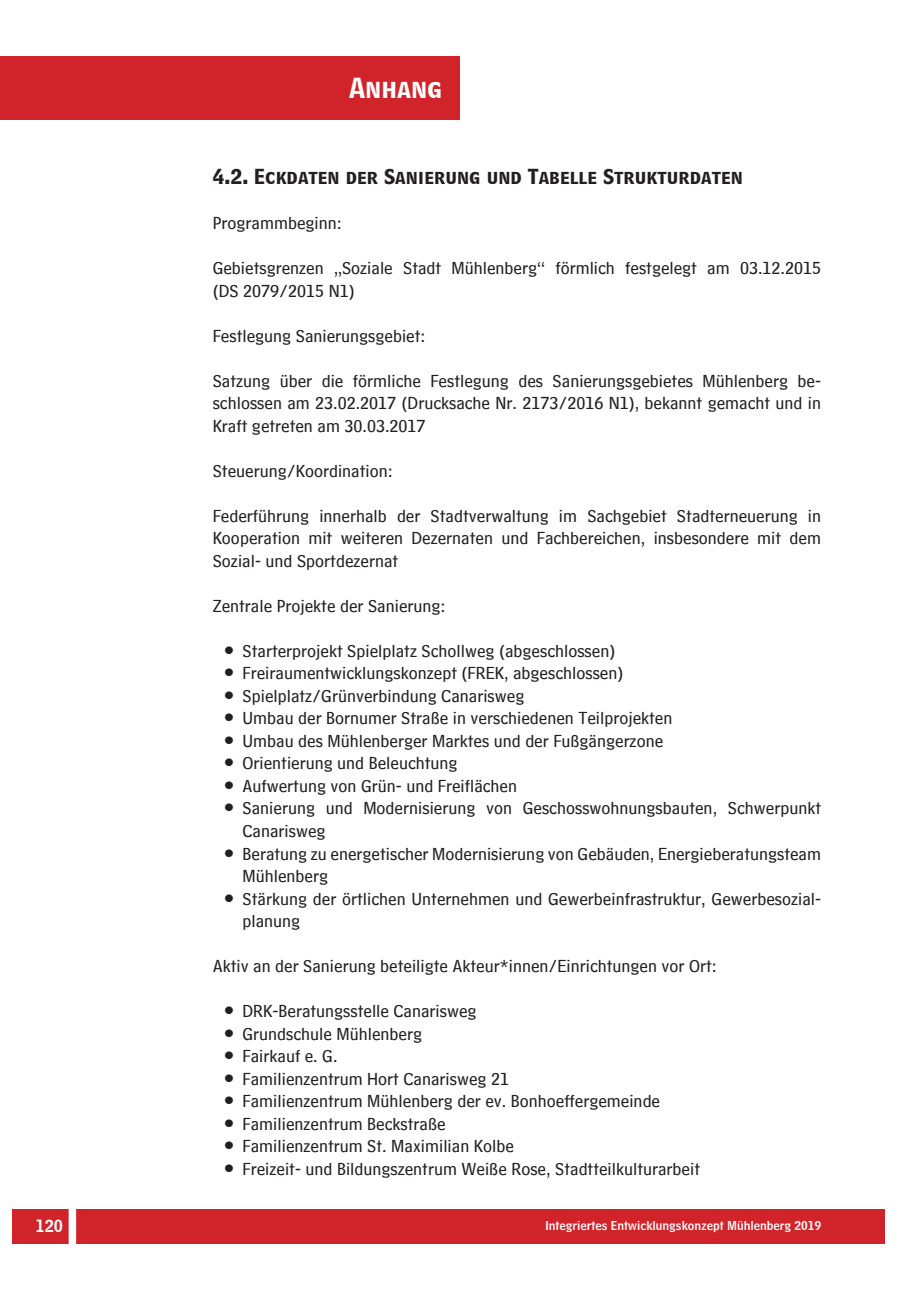
<style>
.page{position:relative;width:919px;height:1289px;background:#fff}
.page>*{position:absolute;margin:0;border:0;box-sizing:border-box;transform-origin:0 0}
.t1{font:24px "HM Big Caps";color:#fff}
.Fließtext{font:18px/22.5px "HM Text";color:#231f20}
.Unterüberschrift_Gro{font:18px "HM Big Caps";color:#231f20}
.t2{font:16.5px "HM Headline";color:#fff}
.t3{font:12px "HM Headline";color:#fff}
.s1{font-size:27px}
</style>
<div class="page">
<div style="left:0;top:56px;width:459px;height:64px;background:#d1232a"></div>
<div style="left:13px;top:1209px;width:871px;height:34px;background:#d1232a"></div>
<div style="left:69px;top:1206px;width:7px;height:40px;background:#fff"></div>
<h1 class="t1" style="left:349px;top:68px;width:95px">Anhang</h1>
<p class="Unterüberschrift_Gro" style="left:213px;top:162px;width:532px">4.2. Eckdaten der Sanierung und Tabelle Strukturdaten</p>
<p class="Fließtext" style="left:213px;top:209px;width:131px">Programmbeginn:</p>
<p class="Fließtext" style="left:213px;top:254px;width:610px">Gebietsgrenzen „Soziale Stadt Mühlenberg“ förmlich festgelegt am 03.12.2015 (DS 2079/2015 N1)</p>
<p class="Fließtext" style="left:213px;top:321px;width:214px">Festlegung Sanierungsgebiet:</p>
<p class="Fließtext" style="left:213px;top:366px;width:610px;text-align:justify">Satzung über die förmliche Festlegung des Sanierungsgebietes Mühlenberg be&shy;schlossen am 23.02.2017 (Drucksache Nr. 2173/2016 N1), bekannt gemacht und in Kraft getreten am 30.03.2017</p>
<p class="Fließtext" style="left:213px;top:456px;width:181px">Steuerung/Koordination:</p>
<p class="Fließtext" style="left:213px;top:501px;width:610px;text-align:justify">Federführung innerhalb der Stadtverwaltung im Sachgebiet Stadterneuerung in Kooperation mit weiteren Dezernaten und Fachbereichen, insbesondere mit dem Sozial- und Sportdezernat</p>
<p class="Fließtext" style="left:213px;top:591px;width:234px">Zentrale Projekte der Sanierung:</p>
<p class="Fließtext" style="left:221px;top:636px;width:395px"><span class="s1">•</span> Starterprojekt Spielplatz Schollweg (abgeschlossen)</p>
<p class="Fließtext" style="left:221px;top:659px;width:403px"><span class="s1">•</span> Freiraumentwicklungskonzept (FREK, abgeschlossen)</p>
<p class="Fließtext" style="left:221px;top:681px;width:304px"><span class="s1">•</span> Spielplatz/Grünverbindung Canarisweg</p>
<p class="Fließtext" style="left:221px;top:704px;width:452px"><span class="s1">•</span> Umbau der Bornumer Straße in verschiedenen Teilprojekten</p>
<p class="Fließtext" style="left:221px;top:726px;width:443px"><span class="s1">•</span> Umbau des Mühlenberger Marktes und der Fußgängerzone</p>
<p class="Fließtext" style="left:221px;top:749px;width:238px"><span class="s1">•</span> Orientierung und Beleuchtung</p>
<p class="Fließtext" style="left:221px;top:771px;width:297px"><span class="s1">•</span> Aufwertung von Grün- und Freiflächen</p>
<p class="Fließtext" style="left:242px;top:794px;width:580px;text-indent:-21px"><span class="s1">•</span> Sanierung und Modernisierung von Geschosswohnungsbauten, Schwerpunkt<br>Canarisweg</p>
<p class="Fließtext" style="left:242px;top:839px;width:580px;text-indent:-21px"><span class="s1">•</span> Beratung zu energetischer Modernisierung von Gebäuden, Energieberatungsteam<br>Mühlenberg</p>
<p class="Fließtext" style="left:242px;top:884px;width:580px;text-indent:-21px"><span class="s1">•</span> Stärkung der örtlichen Unternehmen und Gewerbeinfrastruktur, Gewerbesozial&shy;planung</p>
<p class="Fließtext" style="left:213px;top:951px;width:505px">Aktiv an der Sanierung beteiligte Akteur*innen/Einrichtungen vor Ort:</p>
<p class="Fließtext" style="left:221px;top:996px;width:257px"><span class="s1">•</span> DRK-Beratungsstelle Canarisweg</p>
<p class="Fließtext" style="left:221px;top:1019px;width:202px"><span class="s1">•</span> Grundschule Mühlenberg</p>
<p class="Fließtext" style="left:221px;top:1041px;width:118px"><span class="s1">•</span> Fairkauf e. G.</p>
<p class="Fließtext" style="left:221px;top:1064px;width:289px"><span class="s1">•</span> Familienzentrum Hort Canarisweg 21</p>
<p class="Fließtext" style="left:221px;top:1086px;width:440px"><span class="s1">•</span> Familienzentrum Mühlenberg der ev. Bonhoeffergemeinde</p>
<p class="Fließtext" style="left:221px;top:1109px;width:226px"><span class="s1">•</span> Familienzentrum Beckstraße</p>
<p class="Fließtext" style="left:221px;top:1131px;width:294px"><span class="s1">•</span> Familienzentrum St. Maximilian Kolbe</p>
<p class="Fließtext" style="left:221px;top:1154px;width:480px"><span class="s1">•</span> Freizeit- und Bildungszentrum Weiße Rose, Stadtteilkulturarbeit</p>
<p class="t2" style="left:36px;top:1211px;width:29px">120</p>
<p class="t3" style="left:545px;top:1215px;width:277px">Integriertes Entwicklungskonzept Mühlenberg 2019</p>
</div>
